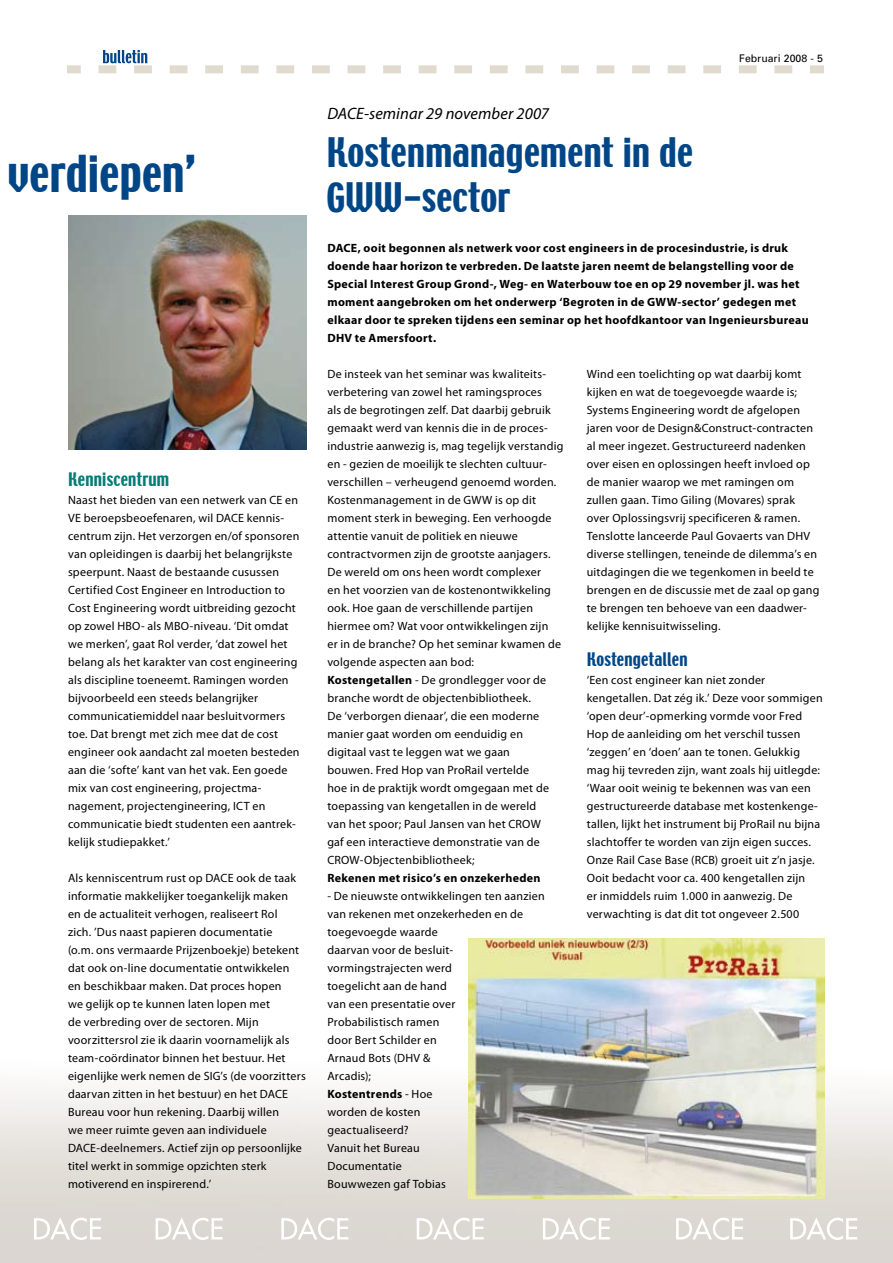
<style>
.page{position:relative;width:893px;height:1263px;background:#fff}
.page>*{position:absolute;margin:0;border:0;box-sizing:border-box;transform-origin:0 0}
.t1{font:45px "Techno";letter-spacing:.005em;color:#004687}
.t2{font:36px/45px "Techno";letter-spacing:.005em;color:#004687}
.t3{font:italic 16.5px "Myriad Pro";letter-spacing:.005em;color:#000}
.t4{font:16.5px "Techno";letter-spacing:.01em;color:#004687}
.t5{font:16.5px "Techno";letter-spacing:.015em;color:#007d78}
.t6{font:12px/18px "Myriad Pro";letter-spacing:.02em;color:#000}
.t7{font:700 12px/18px "Myriad Pro";letter-spacing:.025em;color:#000}
.t8{font:10.5px "Univers";color:#000}
.s1{font-weight:700}
</style>
<div class="page">
<svg style="left:68px;top:50px;width:755px;height:23px"></svg>
<img style="left:0;top:1089px;width:893px;height:174px">
<svg style="left:34px;top:1217px;width:67px;height:23px"></svg>
<svg style="left:156px;top:1217px;width:67px;height:23px"></svg>
<svg style="left:281px;top:1217px;width:67px;height:23px"></svg>
<svg style="left:417px;top:1217px;width:67px;height:23px"></svg>
<svg style="left:543px;top:1217px;width:67px;height:23px"></svg>
<svg style="left:676px;top:1217px;width:67px;height:23px"></svg>
<svg style="left:790px;top:1217px;width:67px;height:23px"></svg>
<img style="left:68px;top:216px;width:238px;height:234px">
<img style="left:468px;top:938px;width:357px;height:260px">
<h1 class="t1" style="left:7px;top:143px;width:190px">verdiepen’</h1>
<h3 class="t5" style="left:68px;top:468px;width:103px">Kenniscentrum</h3>
<p class="t6" style="left:68px;top:491px;width:233px">Naast het bieden van een netwerk van CE en VE beroepsbeoefenaren, wil DACE kennis&shy;centrum zijn. Het verzorgen en/of sponsoren van opleidingen is daarbij het belangrijkste speerpunt. Naast de bestaande cusussen Certified Cost Engineer en Introduction to Cost Engineering wordt uitbreiding gezocht op zowel HBO- als MBO-niveau. ‘Dit omdat we merken’, gaat Rol verder, ‘dat zowel het belang als het karakter van cost engineering als discipline toeneemt. Ramingen worden bijvoorbeeld een steeds belangrijker communicatiemiddel naar besluitvormers toe. Dat brengt met zich mee dat de cost engineer ook aandacht zal moeten besteden aan die ‘softe’ kant van het vak. Een goede mix van cost engineering, projectma&shy;nagement, projectengineering, ICT en communicatie biedt studenten een aantrek&shy;kelijk studiepakket.’</p>
<p class="t6" style="left:68px;top:869px;width:239px">Als kenniscentrum rust op DACE ook de taak informatie makkelijker toegankelijk maken<br>en de actualiteit verhogen, realiseert Rol<br>zich. ’Dus naast papieren documentatie<br>(o.m. ons vermaarde Prijzenboekje) betekent dat ook on-line documentatie ontwikkelen<br>en beschikbaar maken. Dat proces hopen<br>we gelijk op te kunnen laten lopen met<br>de verbreding over de sectoren. Mijn voorzittersrol zie ik daarin voornamelijk als team-coördinator binnen het bestuur. Het eigenlijke werk nemen de SIG’s (de voorzitters daarvan zitten in het bestuur) en het DACE Bureau voor hun rekening. Daarbij willen<br>we meer ruimte geven aan individuele DACE-deelnemers. Actief zijn op persoonlijke titel werkt in sommige opzichten sterk motiverend en inspirerend.’</p>
<h3 class="t3" style="left:327px;top:103px;width:223px">DACE-seminar 29 november 2007</h3>
<h2 class="t2" style="left:326px;top:132px;width:368px">Kostenmanagement in de<br>GWW-sector</h2>
<p class="t8" style="left:739px;top:52px;width:85px">Februari 2008 - 5</p>
<p class="t7" style="left:327px;top:239px;width:483px">DACE, ooit begonnen als netwerk voor cost engineers in de procesindustrie, is druk doende haar horizon te verbreden. De laatste jaren neemt de belangstelling voor de Special Interest Group Grond-, Weg- en Waterbouw toe en op 29 november jl. was het moment aangebroken om het onderwerp ‘Begroten in de GWW-sector’ gedegen met elkaar door te spreken tijdens een seminar op het hoofdkantoor van Ingenieursbureau DHV te Amersfoort.</p>
<p class="t6" style="left:327px;top:365px;width:238px">De insteek van het seminar was kwaliteits&shy;verbetering van zowel het ramingsproces<br>als de begrotingen zelf. Dat daarbij gebruik gemaakt werd van kennis die in de proces&shy;industrie aanwezig is, mag tegelijk verstandig en - gezien de moeilijk te slechten cultuur&shy;verschillen – verheugend genoemd worden.<br>Kostenmanagement in de GWW is op dit moment sterk in beweging. Een verhoogde attentie vanuit de politiek en nieuwe contractvormen zijn de grootste aanjagers.<br>De wereld om ons heen wordt complexer<br>en het voorzien van de kostenontwikkeling ook. Hoe gaan de verschillende partijen hiermee om? Wat voor ontwikkelingen zijn<br>er in de branche? Op het seminar kwamen de volgende aspecten aan bod:<br><span class="s1">Kostengetallen</span> - De grondlegger voor de branche wordt de objectenbibliotheek.<br>De ‘verborgen dienaar’, die een moderne manier gaat worden om eenduidig en digitaal vast te leggen wat we gaan<br>bouwen. Fred Hop van ProRail vertelde<br>hoe in de praktijk wordt omgegaan met de toepassing van kengetallen in de wereld<br>van het spoor; Paul Jansen van het CROW<br>gaf een interactieve demonstratie van de CROW-Objectenbibliotheek;</p>
<p class="t7" style="left:327px;top:869px;width:215px">Rekenen met risico’s en onzekerheden</p>
<p class="t6" style="left:327px;top:887px;width:219px">- De nieuwste ontwikkelingen ten aanzien van rekenen met onzekerheden en de toegevoegde waarde<br>daarvan voor de besluit&shy;vormingstrajecten werd<br>toegelicht aan de hand<br>van een presentatie over<br>Probabilistisch ramen<br>door Bert Schilder en<br>Arnaud Bots (DHV &amp;<br>Arcadis);<br><span class="s1">Kostentrends</span> - Hoe<br>worden de kosten<br>geactualiseerd?<br>Vanuit het Bureau<br>Documentatie<br>Bouwwezen gaf Tobias</p>
<p class="t6" style="left:587px;top:365px;width:234px">Wind een toelichting op wat daarbij komt kijken en wat de toegevoegde waarde is; Systems Engineering wordt de afgelopen jaren voor de Design&amp;Construct-contracten al meer ingezet. Gestructureerd nadenken over eisen en oplossingen heeft invloed op de manier waarop we met ramingen om zullen gaan. Timo Giling (Movares) sprak over Oplossingsvrij specificeren &amp; ramen.<br>Tenslotte lanceerde Paul Govaerts van DHV diverse stellingen, teneinde de dilemma’s en uitdagingen die we tegenkomen in beeld te brengen en de discussie met de zaal op gang te brengen ten behoeve van een daadwer&shy;kelijke kennisuitwisseling.</p>
<h3 class="t4" style="left:587px;top:648px;width:102px">Kostengetallen</h3>
<p class="t6" style="left:587px;top:671px;width:237px">‘Een cost engineer kan niet zonder kengetallen. Dat zég ik.’ Deze voor sommigen ‘open deur’-opmerking vormde voor Fred Hop de aanleiding om het verschil tussen ‘zeggen’ en ‘doen’ aan te tonen. Gelukkig mag hij tevreden zijn, want zoals hij uitlegde: ‘Waar ooit weinig te bekennen was van een gestructureerde database met kostenkenge&shy;tallen, lijkt het instrument bij ProRail nu bijna slachtoffer te worden van zijn eigen succes.<br>Onze Rail Case Base (RCB) groeit uit z’n jasje.<br>Ooit bedacht voor ca. 400 kengetallen zijn<br>er inmiddels ruim 1.000 in aanwezig. De verwachting is dat dit tot ongeveer 2.500</p>
</div>
